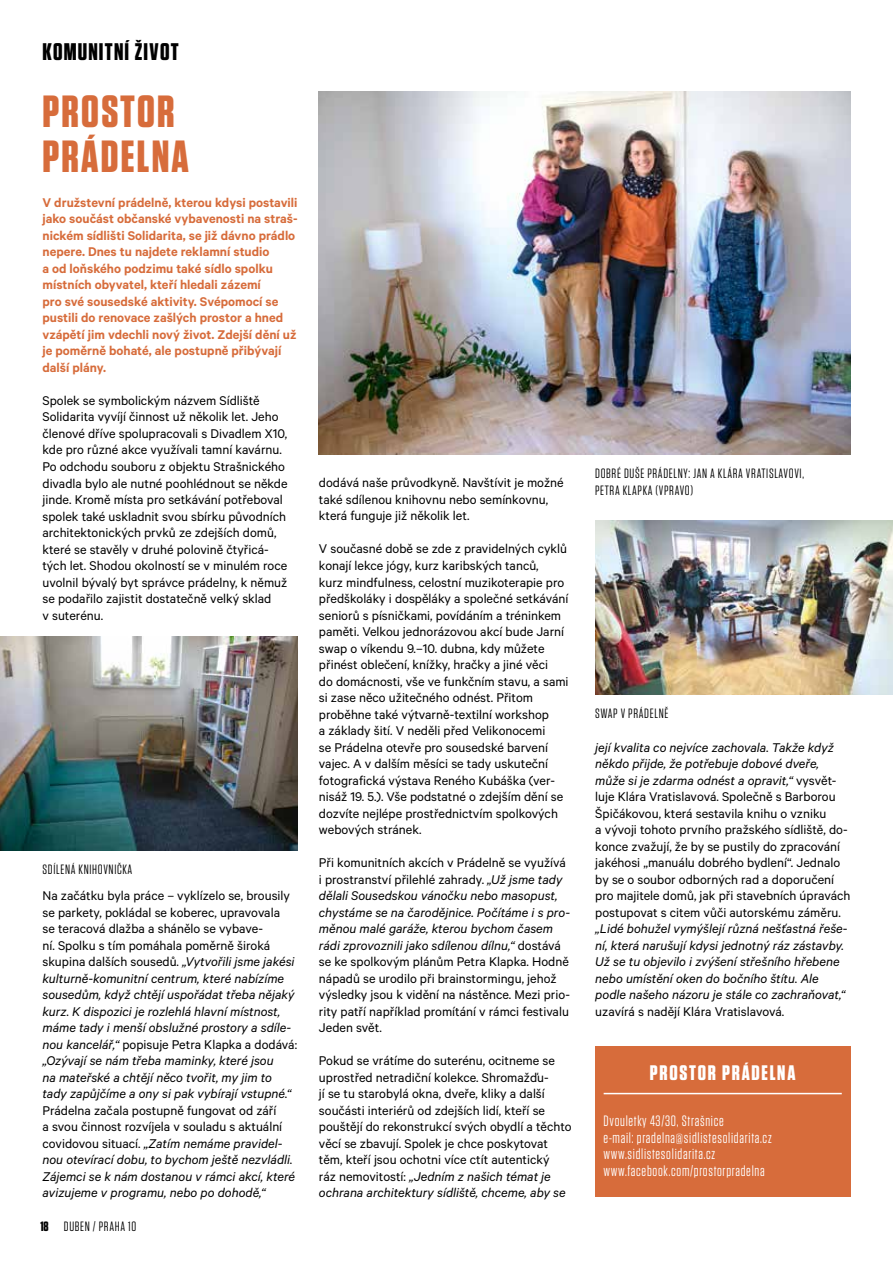
<style>
.page{position:relative;width:893px;height:1263px;background:#fff}
.page>*{position:absolute;margin:0;border:0;box-sizing:border-box;transform-origin:0 0}
.t1{font:700 45px/45px "Tungsten";letter-spacing:.05em;color:#d76c3b}
.t2{font:700 24px "Tungsten";letter-spacing:.05em;color:#000}
.t3{font:700 21px "Tungsten";letter-spacing:.085em;color:#fff}
.t4{font:15px/16.5px "Tungsten";letter-spacing:.05em;color:#fff}
.t5{font:14.25px/16.5px "Calibre";color:#000}
.t6{font:italic 14.25px/16.5px "Calibre";color:#000}
.t7{font:600 14.25px/16.5px "Calibre";color:#d76c3b}
.t8{font:13.5px/16.5px "Tungsten";letter-spacing:.05em;color:#000}
.s1{font-style:normal}
.s2{font-weight:700}
.s3{font-style:italic}
</style>
<div class="page">
<img style="left:319px;top:92px;width:531px;height:362px">
<img style="left:0;top:636px;width:298px;height:214px">
<img style="left:595px;top:520px;width:298px;height:174px">
<div style="left:595px;top:1046px;width:255px;height:151px;background:#d76c3b"></div>
<hr style="left:604px;top:1093px;width:238px;height:1px;background:#fff">
<h2 class="t2" style="left:43px;top:38px;width:138px">KOMUNITNÍ ŽIVOT</h2>
<h1 class="t1" style="left:43px;top:91px;width:148px">PROSTOR<br>PRÁDELNA</h1>
<p class="t7" style="left:43px;top:194px;width:257px">V družstevní prádelně, kterou kdysi postavili jako součást občanské vybavenosti na straš&shy;nickém sídlišti Solidarita, se již dávno prádlo nepere. Dnes tu najdete reklamní studio<br>a od loňského podzimu také sídlo spolku místních obyvatel, kteří hledali zázemí<br>pro své sousedské aktivity. Svépomocí se pustili do renovace zašlých prostor a hned vzápětí jim vdechli nový život. Zdejší dění už je poměrně bohaté, ale postupně přibývají další plány.</p>
<p class="t5" style="left:43px;top:392px;width:247px">Spolek se symbolickým názvem Sídliště Solidarita vyvíjí činnost už několik let. Jeho členové dříve spolupracovali s Divadlem X10, kde pro různé akce využívali tamní kavárnu.<br>Po odchodu souboru z objektu Strašnického divadla bylo ale nutné poohlédnout se někde jinde. Kromě místa pro setkávání potřeboval spolek také uskladnit svou sbírku původních architektonických prvků ze zdejších domů, které se stavěly v druhé polovině čtyřicá&shy;tých let. Shodou okolností se v minulém roce uvolnil bývalý byt správce prádelny, k němuž se podařilo zajistit dostatečně velký sklad<br>v suterénu.</p>
<p class="t8" style="left:43px;top:861px;width:91px">SDÍLENÁ KNIHOVNIČKA</p>
<p class="t6" style="left:43px;top:887px;width:256px"><span class="s1">Na začátku byla práce – vyklízelo se, brousily se parkety, pokládal se koberec, upravovala<br>se teracová dlažba a shánělo se vybave-<br>ní. Spolku s tím pomáhala poměrně široká skupina dalších sousedů.</span> „Vytvořili jsme jakési kulturně-komunitní centrum, které nabízíme sousedům, když chtějí uspořádat třeba nějaký kurz. K dispozici je rozlehlá hlavní místnost, máme tady i menší obslužné prostory a sdíle&shy;nou kancelář,“ <span class="s1">popisuje Petra Klapka a dodává: </span>„Ozývají se nám třeba maminky, které jsou<br>na mateřské a chtějí něco tvořit, my jim to tady zapůjčíme a ony si pak vybírají vstupné.“</p>
<p class="t6" style="left:43px;top:1101px;width:254px"><span class="s1">Prádelna začala postupně fungovat od září<br>a svou činnost rozvíjela v souladu s aktuální covidovou situací.</span> „Zatím nemáme pravidel&shy;nou otevírací dobu, to bychom ještě nezvládli.<br>Zájemci se k nám dostanou v rámci akcí, které avizujeme v programu, nebo po dohodě,“</p>
<p class="t8" style="left:40px;top:1218px;width:97px"><span class="s2">18</span> DUBEN / PRAHA 10</p>
<p class="t5" style="left:319px;top:474px;width:246px">dodává naše průvodkyně. Navštívit je možné také sdílenou knihovnu nebo semínkovnu, která funguje již několik let.</p>
<p class="t5" style="left:319px;top:540px;width:251px">V současné době se zde z pravidelných cyklů konají lekce jógy, kurz karibských tanců,<br>kurz mindfulness, celostní muzikoterapie pro předškoláky i dospěláky a společné setkávání seniorů s písničkami, povídáním a tréninkem paměti. Velkou jednorázovou akcí bude Jarní swap o víkendu 9.–10. dubna, kdy můžete přinést oblečení, knížky, hračky a jiné věci<br>do domácnosti, vše ve funkčním stavu, a sami si zase něco užitečného odnést. Přitom proběhne také výtvarně-textilní workshop<br>a základy šití. V neděli před Velikonocemi<br>se Prádelna otevře pro sousedské barvení vajec. A v dalším měsíci se tady uskuteční fotografická výstava Reného Kubáška (ver&shy;nisáž 19. 5.). Vše podstatné o zdejším dění se dozvíte nejlépe prostřednictvím spolkových webových stránek.</p>
<p class="t5" style="left:319px;top:854px;width:253px">Při komunitních akcích v Prádelně se využívá i prostranství přilehlé zahrady. <span class="s3">„Už jsme tady dělali Sousedskou vánočku nebo masopust, chystáme se na čarodějnice. Počítáme i s pro&shy;měnou malé garáže, kterou bychom časem rádi zprovoznili jako sdílenou dílnu,“</span> dostává se ke spolkovým plánům Petra Klapka. Hodně nápadů se urodilo při brainstormingu, jehož výsledky jsou k vidění na nástěnce. Mezi prio&shy;rity patří například promítání v rámci festivalu Jeden svět.</p>
<p class="t5" style="left:319px;top:1052px;width:254px">Pokud se vrátíme do suterénu, ocitneme se uprostřed netradiční kolekce. Shromažďu-<br>jí se tu starobylá okna, dveře, kliky a další součásti interiérů od zdejších lidí, kteří se pouštějí do rekonstrukcí svých obydlí a těchto věcí se zbavují. Spolek je chce poskytovat těm, kteří jsou ochotni více ctít autentický<br>ráz nemovitostí: <span class="s3">„Jedním z našich témat je ochrana architektury sídliště, chceme, aby se</span></p>
<p class="t8" style="left:595px;top:465px;width:210px">DOBRÉ DUŠE PRÁDELNY: JAN A KLÁRA VRATISLAVOVI,<br>PETRA KLAPKA (VPRAVO)</p>
<p class="t8" style="left:595px;top:705px;width:75px">SWAP V PRÁDELNĚ</p>
<p class="t5" style="left:595px;top:738px;width:257px"><span class="s3">její kvalita co nejvíce zachovala. Takže když někdo přijde, že potřebuje dobové dveře, může si je zdarma odnést a opravit,“</span> vysvět&shy;luje Klára Vratislavová. Společně s Barborou Špičákovou, která sestavila knihu o vzniku<br>a vývoji tohoto prvního pražského sídliště, do&shy;konce zvažují, že by se pustily do zpracování jakéhosi „manuálu dobrého bydlení“. Jednalo by se o soubor odborných rad a doporučení pro majitele domů, jak při stavebních úpravách postupovat s citem vůči autorskému záměru.</p>
<p class="t6" style="left:595px;top:920px;width:254px">„Lidé bohužel vymýšlejí různá nešťastná řeše&shy;ní, která narušují kdysi jednotný ráz zástavby.<br>Už se tu objevilo i zvýšení střešního hřebene nebo umístění oken do bočního štítu. Ale podle našeho názoru je stále co zachraňovat,“</p>
<p class="t5" style="left:595px;top:1002px;width:190px">uzavírá s nadějí Klára Vratislavová.</p>
<h3 class="t3" style="left:650px;top:1061px;width:147px">PROSTOR PRÁDELNA</h3>
<p class="t4" style="left:604px;top:1113px;width:170px">Dvouletky 43/30, Strašnice<br>e-mail: pradelna@sidlistesolidarita.cz www.sidlistesolidarita.cz www.facebook.com/prostorpradelna</p>
</div>
